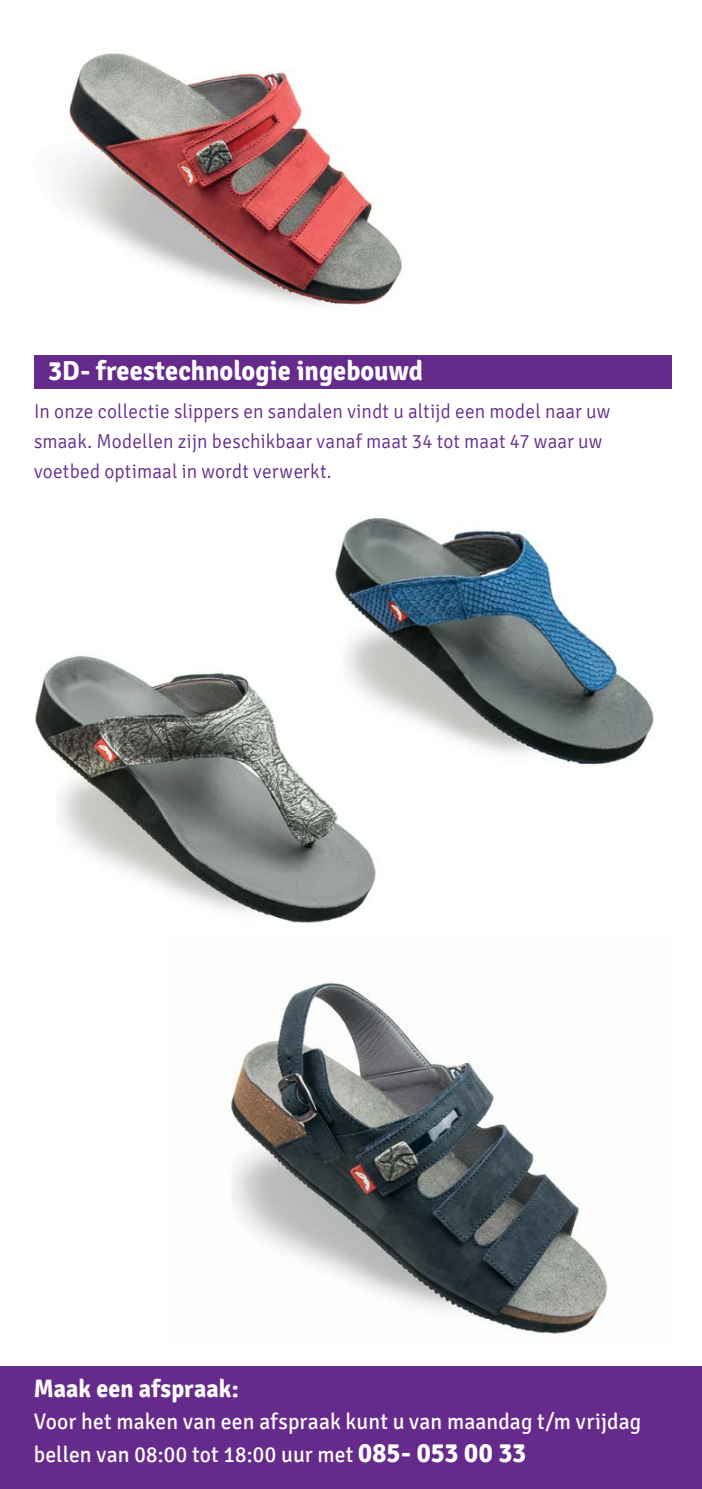
<style>
.page{position:relative;width:702px;height:1489px;background:#fff}
.page>*{position:absolute;margin:0;border:0;box-sizing:border-box;transform-origin:0 0}
.t1{font:700 27.5px "Signika";color:#fff;scale:.96 1}
.t2{font:700 25px "Signika";letter-spacing:.005em;color:#fff;scale:.96 1}
.t3{font:22.5px/32.5px "Signika";letter-spacing:.005em;color:#fff;scale:.96 1}
.t4{font:300 20px/30px "Signika";letter-spacing:.01em;color:#662a8c;scale:.96 1}
.s1{font-weight:700;font-size:27.5px}
</style>
<div class="page">
<div style="left:0;top:1365px;width:702px;height:123px;background:#662a8c"></div>
<div style="left:34px;top:355px;width:637px;height:33px;background:#662a8c"></div>
<img style="left:229px;top:979px;width:380px;height:360px">
<img style="left:63px;top:53px;width:339px;height:254px">
<img style="left:335px;top:518px;width:319px;height:248px">
<img style="left:35px;top:595px;width:389px;height:328px">
<img style="left:232px;top:988px;width:134px;height:245px">
<h1 class="t1" style="left:48px;top:354px;width:392px">3D- freestechnologie ingebouwd</h1>
<p class="t4" style="left:34px;top:396px;width:602px">In onze collectie slippers en sandalen vindt u altijd een model naar uw smaak. Modellen zijn beschikbaar vanaf maat 34 tot maat 47 waar uw voetbed optimaal in wordt verwerkt.</p>
<p class="t2" style="left:34px;top:1372px;width:215px">Maak een afspraak:</p>
<p class="t3" style="left:34px;top:1405px;width:634px">Voor het maken van een afspraak kunt u van maandag t/m vrijdag bellen van 08:00 tot 18:00 uur met <span class="s1">085- 053 00 33</span></p>
</div>
